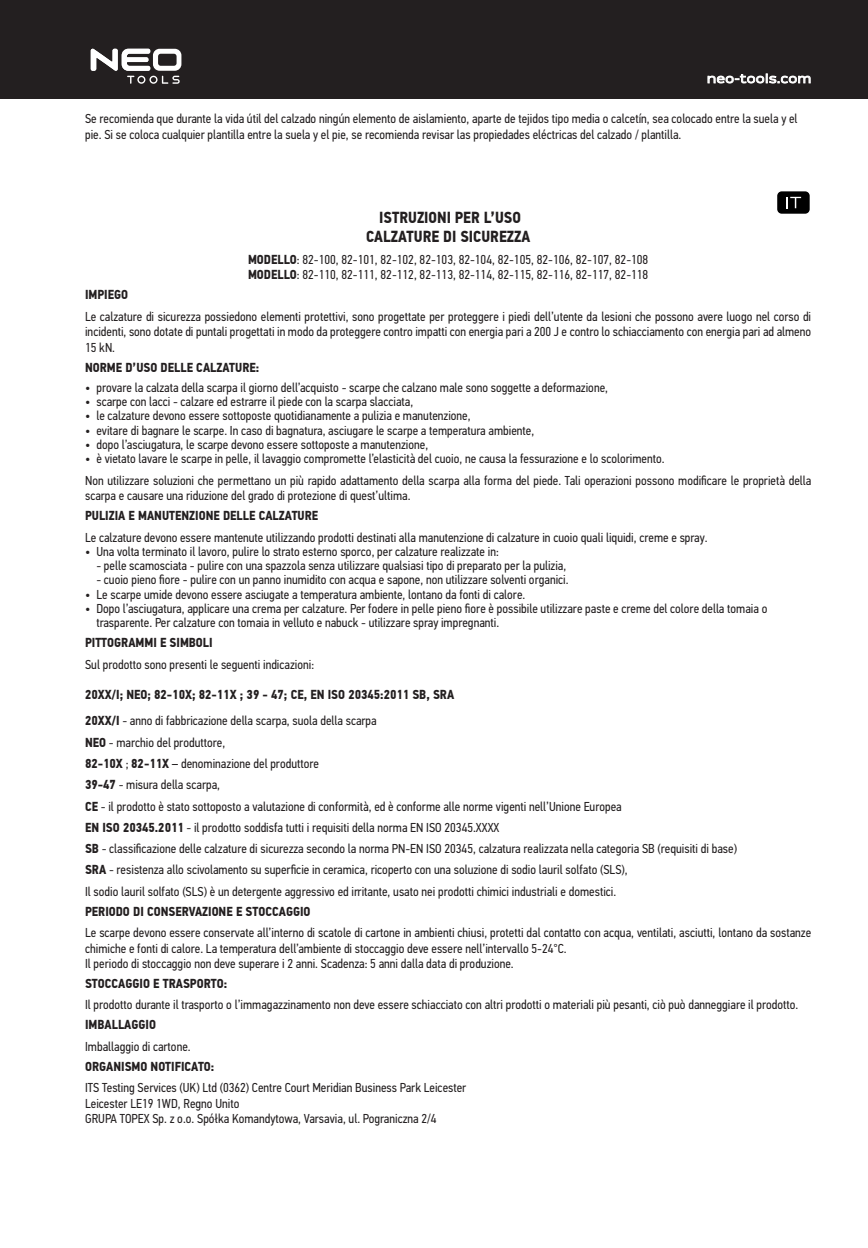
<style>
.page{position:relative;width:868px;height:1248px;background:#fff}
.page>*{position:absolute;margin:0;border:0;box-sizing:border-box;transform-origin:0 0}
.t1{font:700 16px/19.2px "PF Din Text Cond Pro";color:#231f20;text-align:center}
.t2{font:13.2px "Pill Gothic 900 mg";letter-spacing:.02em;color:#fff}
.t3{font:13px/15.6px "PF Din Text Cond Pro";color:#231f20}
.t4{font:700 13px/27px "PF Din Text Cond Pro";color:#231f20}
.s1{font-weight:700}
.s2{font-weight:400}
</style>
<div class="page">
<div style="left:0;top:0;width:867px;height:99px;background:#231f20"></div>
<svg style="left:707px;top:74px;width:103px;height:9px"></svg>
<svg style="left:91px;top:48px;width:90px;height:36px"></svg>
<div style="left:776px;top:190px;width:34px;height:24px;background:#000;border-radius:5px"></div>
<div style="left:775px;top:190px;width:36px;height:25px;border:2px solid #fff;border-radius:5px"></div>
<svg style="left:786px;top:197px;width:15px;height:11px"></svg>
<p class="t2" style="left:706px;top:71px;width:106px">neo-tools.com</p>
<p class="t3" style="left:85px;top:111px;width:713px">Se recomienda que durante la vida útil del calzado ningún elemento de aislamiento, aparte de tejidos tipo media o calcetín, sea colocado entre la suela y el pie. Si se coloca cualquier plantilla entre la suela y el pie, se recomienda revisar las propiedades eléctricas del calzado / plantilla.</p>
<p class="t1" style="left:366px;top:208px;width:166px">ISTRUZIONI PER L’USO<br>CALZATURE DI SICUREZZA</p>
<p class="t3" style="left:248px;top:251px;width:401px"><span class="s1">MODELLO</span>: 82-100, 82-101, 82-102, 82-103, 82-104, 82-105, 82-106, 82-107, 82-108<br><span class="s1">MODELLO</span>: 82-110, 82-111, 82-112, 82-113, 82-114, 82-115, 82-116, 82-117, 82-118</p>
<p class="t4" style="left:85px;top:281px;width:44px">IMPIEGO</p>
<p class="t3" style="left:85px;top:308px;width:727px;text-align:justify">Le calzature di sicurezza possiedono elementi protettivi, sono progettate per proteggere i piedi dell’utente da lesioni che possono avere luogo nel corso di incidenti, sono dotate di puntali progettati in modo da proteggere contro impatti con energia pari a 200 J e contro lo schiacciamento con energia pari ad almeno 15 kN.</p>
<p class="t4" style="left:85px;top:354px;width:176px">NORME D’USO DELLE CALZATURE:</p>
<p class="t3" style="left:85px;top:379px;width:524px">• provare la calzata della scarpa il giorno dell’acquisto - scarpe che calzano male sono soggette a deformazione,</p>
<p class="t3" style="left:85px;top:394px;width:330px">• scarpe con lacci - calzare ed estrarre il piede con la scarpa slacciata,</p>
<p class="t3" style="left:85px;top:408px;width:387px">• le calzature devono essere sottoposte quotidianamente a pulizia e manutenzione,</p>
<p class="t3" style="left:85px;top:422px;width:450px">• evitare di bagnare le scarpe. In caso di bagnatura, asciugare le scarpe a temperatura ambiente,</p>
<p class="t3" style="left:85px;top:437px;width:344px">• dopo l’asciugatura, le scarpe devono essere sottoposte a manutenzione,</p>
<p class="t3" style="left:85px;top:448px;width:727px;line-height:21.2px">• è vietato lavare le scarpe in pelle, il lavaggio compromette l’elasticità del cuoio, ne causa la fessurazione e lo scolorimento.<br>Non utilizzare soluzioni che permettano un più rapido adattamento della scarpa alla forma del piede. Tali operazioni possono modificare le proprietà della</p>
<p class="t3" style="left:85px;top:488px;width:327px">scarpa e causare una riduzione del grado di protezione di quest’ultima.</p>
<p class="t4" style="left:85px;top:502px;width:235px">PULIZIA E MANUTENZIONE DELLE CALZATURE</p>
<p class="t3" style="left:85px;top:529px;width:624px">Le calzature devono essere mantenute utilizzando prodotti destinati alla manutenzione di calzature in cuoio quali liquidi, creme e spray.</p>
<p class="t3" style="left:85px;top:543px;width:415px">• Una volta terminato il lavoro, pulire lo strato esterno sporco, per calzature realizzate in:</p>
<p class="t3" style="left:96px;top:558px;width:471px">- pelle scamosciata - pulire con una spazzola senza utilizzare qualsiasi tipo di preparato per la pulizia,</p>
<p class="t3" style="left:96px;top:572px;width:473px">- cuoio pieno fiore - pulire con un panno inumidito con acqua e sapone, non utilizzare solventi organici.</p>
<p class="t3" style="left:85px;top:586px;width:441px">• Le scarpe umide devono essere asciugate a temperatura ambiente, lontano da fonti di calore.</p>
<p class="t3" style="left:96px;top:601px;width:672px;line-height:14.4px;text-indent:-11px">• Dopo l’asciugatura, applicare una crema per calzature. Per fodere in pelle pieno fiore è possibile utilizzare paste e creme del colore della tomaia o trasparente. Per calzature con tomaia in velluto e nabuck - utilizzare spray impregnanti.</p>
<p class="t4" style="left:85px;top:629px;width:129px">PITTOGRAMMI E SIMBOLI</p>
<p class="t3" style="left:85px;top:656px;width:230px">Sul prodotto sono presenti le seguenti indicazioni:</p>
<p class="t4" style="left:85px;top:680px;width:370px">20XX/I; NEO; 82-10X; 82-11X ; 39 - 47; CE, EN ISO 20345:2011 SB, SRA<br>20XX/I <span class="s2">- anno di fabbricazione della scarpa, suola della scarpa</span></p>
<p class="t3" style="left:85px;top:731px;width:653px;line-height:21.2px"><span class="s1">NEO</span> - marchio del produttore,<br><span class="s1">82-10X</span> ; <span class="s1">82-11X</span> – denominazione del produttore<br><span class="s1">39-47</span> - misura della scarpa,<br><span class="s1">CE</span> - il prodotto è stato sottoposto a valutazione di conformità, ed è conforme alle norme vigenti nell’Unione Europea<br><span class="s1">EN ISO 20345.2011</span> - il prodotto soddisfa tutti i requisiti della norma EN ISO 20345.XXXX<br><span class="s1">SB</span> - classificazione delle calzature di sicurezza secondo la norma PN-EN ISO 20345, calzatura realizzata nella categoria SB (requisiti di base)<br><span class="s1">SRA</span> - resistenza allo scivolamento su superficie in ceramica, ricoperto con una soluzione di sodio lauril solfato (SLS),<br>Il sodio lauril solfato (SLS) è un detergente aggressivo ed irritante, usato nei prodotti chimici industriali e domestici.</p>
<p class="t4" style="left:85px;top:897px;width:227px">PERIODO DI CONSERVAZIONE E STOCCAGGIO</p>
<p class="t3" style="left:85px;top:924px;width:727px">Le scarpe devono essere conservate all’interno di scatole di cartone in ambienti chiusi, protetti dal contatto con acqua, ventilati, asciutti, lontano da sostanze chimiche e fonti di calore. La temperatura dell’ambiente di stoccaggio deve essere nell’intervallo 5-24°C.<br>Il periodo di stoccaggio non deve superare i 2 anni. Scadenza: 5 anni dalla data di produzione.</p>
<p class="t4" style="left:85px;top:970px;width:144px">STOCCAGGIO E TRASPORTO:</p>
<p class="t3" style="left:85px;top:997px;width:714px">Il prodotto durante il trasporto o l’immagazzinamento non deve essere schiacciato con altri prodotti o materiali più pesanti, ciò può danneggiare il prodotto.</p>
<p class="t4" style="left:85px;top:1011px;width:72px">IMBALLAGGIO</p>
<p class="t3" style="left:85px;top:1038px;width:107px">Imballaggio di cartone.</p>
<p class="t4" style="left:85px;top:1052px;width:131px">ORGANISMO NOTIFICATO:</p>
<p class="t3" style="left:85px;top:1079px;width:382px">ITS Testing Services (UK) Ltd (0362) Centre Court Meridian Business Park Leicester<br>Leicester LE19 1WD, Regno Unito<br>GRUPA TOPEX Sp. z o.o. Spółka Komandytowa, Varsavia, ul. Pograniczna 2/4</p>
</div>
